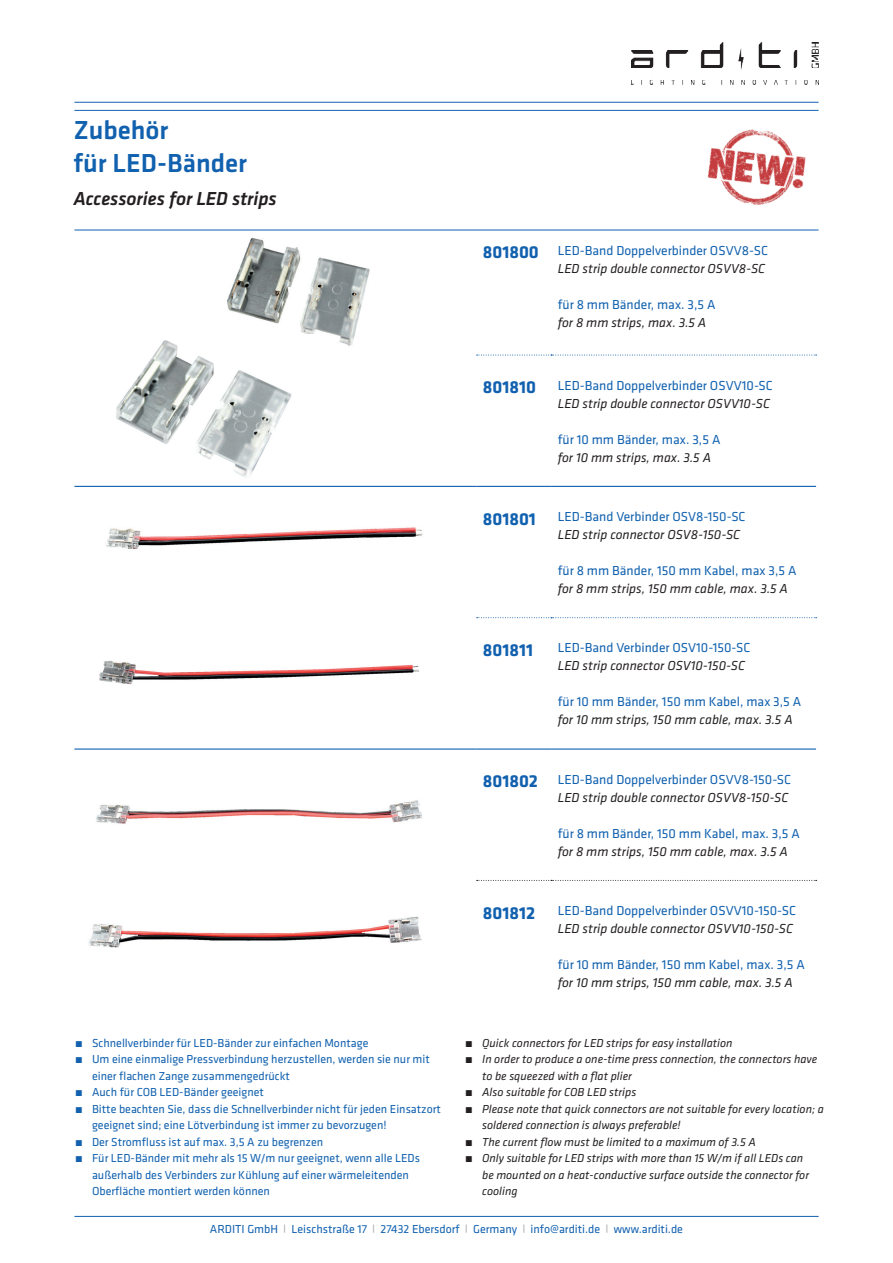
<style>
.page{position:relative;width:893px;height:1263px;background:#fff}
.page>*{position:absolute;margin:0;border:0;box-sizing:border-box;transform-origin:0 0}
.t1{font:500 27px/33px "Klavika";color:#1161af}
.t2{font:italic 500 19.5px "Klavika";color:#231f20}
.t3{font:700 18px "Klavika";color:#1161af}
.t4{font:13.5px/18px "Klavika";color:#1161af;text-align:right}
.t5{font:italic 13.5px "Klavika";color:#231f20}
.t6{font:12px "Klavika";color:#1161af}
.t7{font:italic 12px "Klavika";color:#231f20}
.s1{font-weight:700}
.s2{font-weight:700;font-size:18px}
.s3{font-style:italic;color:#231f20}
.s4{font-weight:700;font-style:normal}
.s5{font-size:8.1px;color:#96989b}
</style>
<div class="page">
<img style="left:202px;top:229px;width:181px;height:117px">
<img style="left:96px;top:800px;width:327px;height:24px">
<img style="left:632px;top:43px;width:187px;height:42px">
<img style="left:85px;top:334px;width:230px;height:152px">
<hr style="left:74px;top:1216px;width:745px;height:1px;background:#1161af">
<hr style="left:74px;top:230px;width:745px;height:1px;background:#1161af">
<hr style="left:74px;top:102px;width:745px;height:1px;background:#1161af">
<hr style="left:74px;top:110px;width:745px;height:1px;background:#1161af">
<svg style="left:477px;top:617px;width:340px;height:1px"></svg>
<svg style="left:477px;top:880px;width:340px;height:1px"></svg>
<hr style="left:74px;top:486px;width:402px;height:1px;background:#1161af">
<hr style="left:476px;top:486px;width:75px;height:1px;background:#1161af">
<hr style="left:551px;top:486px;width:265px;height:1px;background:#1161af">
<hr style="left:74px;top:748px;width:402px;height:2px;background:#1161af">
<hr style="left:476px;top:748px;width:75px;height:2px;background:#1161af">
<hr style="left:551px;top:748px;width:265px;height:2px;background:#1161af">
<svg style="left:477px;top:355px;width:340px;height:1px"></svg>
<img style="left:707px;top:129px;width:99px;height:76px">
<img style="left:106px;top:527px;width:317px;height:22px">
<img style="left:99px;top:660px;width:320px;height:25px">
<img style="left:88px;top:916px;width:334px;height:32px">
<h1 class="t1" style="left:73px;top:114px;width:175px">Zubehör<br>für LED-Bänder</h1>
<h2 class="t2" style="left:73px;top:188px;width:205px">Accessories for LED strips</h2>
<p class="t6" style="left:75px;top:1036px;width:295px"><span class="s1">˺</span> Schnellverbinder für LED-Bänder zur einfachen Montage</p>
<p class="t6" style="left:75px;top:1053px;width:356px"><span class="s1">˺</span> Um eine einmalige Pressverbindung herzustellen, werden sie nur mit</p>
<p class="t6" style="left:92px;top:1069px;width:199px">einer flachen Zange zusammengedrückt</p>
<p class="t6" style="left:75px;top:1086px;width:190px"><span class="s1">˺</span> Auch für COB LED-Bänder geeignet</p>
<p class="t6" style="left:75px;top:1102px;width:368px"><span class="s1">˺</span> Bitte beachten Sie, dass die Schnellverbinder nicht für jeden Einsatzort</p>
<p class="t6" style="left:92px;top:1119px;width:296px">geeignet sind; eine Lötverbindung ist immer zu bevorzugen!</p>
<p class="t6" style="left:75px;top:1135px;width:250px"><span class="s1">˺</span> Der Stromfluss ist auf max. 3,5 A zu begrenzen</p>
<p class="t6" style="left:75px;top:1152px;width:346px"><span class="s1">˺</span> Für LED-Bänder mit mehr als 15 W/m nur geeignet, wenn alle LEDs</p>
<p class="t6" style="left:92px;top:1168px;width:318px">außerhalb des Verbinders zur Kühlung auf einer wärmeleitenden</p>
<p class="t6" style="left:92px;top:1185px;width:179px">Oberfläche montiert werden können</p>
<p class="t4" style="left:483px;top:242px;width:287px"><span class="s2">801800</span> LED-Band Doppelverbinder OSVV8-SC<br><span class="s3">LED strip double connector OSVV8-SC</span></p>
<p class="t4" style="left:558px;top:296px;width:159px">für 8 mm Bänder, max. 3,5 A</p>
<p class="t5" style="left:558px;top:315px;width:150px">for 8 mm strips, max. 3.5 A</p>
<p class="t4" style="left:483px;top:376px;width:291px"><span class="s2">801810</span> LED-Band Doppelverbinder OSVV10-SC<br><span class="s3">LED strip double connector OSVV10-SC</span></p>
<p class="t4" style="left:558px;top:430px;width:164px">für 10 mm Bänder, max. 3,5 A</p>
<p class="t5" style="left:558px;top:450px;width:155px">for 10 mm strips, max. 3.5 A</p>
<p class="t4" style="left:558px;top:508px;width:189px;text-align:left;text-indent:-75px"><span class="s2">801801</span> LED-Band Verbinder OSV8-150-SC<br><span class="s3">LED strip connector OSV8-150-SC</span></p>
<p class="t4" style="left:558px;top:562px;width:240px">für 8 mm Bänder, 150 mm Kabel, max 3,5 A</p>
<p class="t5" style="left:558px;top:581px;width:232px">for 8 mm strips, 150 mm cable, max. 3.5 A</p>
<h3 class="t3" style="left:483px;top:640px;width:52px">801811</h3>
<p class="t4" style="left:558px;top:639px;width:194px">LED-Band Verbinder OSV10-150-SC</p>
<p class="t5" style="left:558px;top:659px;width:189px">LED strip connector OSV10-150-SC</p>
<p class="t4" style="left:558px;top:693px;width:245px">für 10 mm Bänder, 150 mm Kabel, max 3,5 A</p>
<p class="t5" style="left:558px;top:713px;width:237px">for 10 mm strips, 150 mm cable, max. 3.5 A</p>
<p class="t4" style="left:483px;top:770px;width:310px"><span class="s2">801802</span> LED-Band Doppelverbinder OSVV8-150-SC<br><span class="s3">LED strip double connector OSVV8-150-SC</span></p>
<p class="t4" style="left:558px;top:824px;width:244px">für 8 mm Bänder, 150 mm Kabel, max. 3,5 A</p>
<p class="t5" style="left:558px;top:844px;width:232px">for 8 mm strips, 150 mm cable, max. 3.5 A</p>
<h3 class="t3" style="left:483px;top:903px;width:54px">801812</h3>
<p class="t4" style="left:558px;top:902px;width:240px">LED-Band Doppelverbinder OSVV10-150-SC</p>
<p class="t5" style="left:558px;top:921px;width:237px">LED strip double connector OSVV10-150-SC</p>
<p class="t4" style="left:558px;top:956px;width:249px">für 10 mm Bänder, 150 mm Kabel, max. 3,5 A</p>
<p class="t5" style="left:558px;top:975px;width:237px">for 10 mm strips, 150 mm cable, max. 3.5 A</p>
<p class="t7" style="left:465px;top:1036px;width:269px"><span class="s4">˺</span> Quick connectors for LED strips for easy installation</p>
<p class="t7" style="left:465px;top:1053px;width:353px"><span class="s4">˺</span> In order to produce a one-time press connection, the connectors have</p>
<p class="t7" style="left:482px;top:1069px;width:151px">to be squeezed with a flat plier</p>
<p class="t7" style="left:465px;top:1086px;width:173px"><span class="s4">˺</span> Also suitable for COB LED strips</p>
<p class="t7" style="left:465px;top:1102px;width:360px"><span class="s4">˺</span> Please note that quick connectors are not suitable for every location; a</p>
<p class="t7" style="left:482px;top:1119px;width:200px">soldered connection is always preferable!</p>
<p class="t7" style="left:465px;top:1135px;width:292px"><span class="s4">˺</span> The current flow must be limited to a maximum of 3.5 A</p>
<p class="t7" style="left:465px;top:1152px;width:340px"><span class="s4">˺</span> Only suitable for LED strips with more than 15 W/m if all LEDs can</p>
<p class="t7" style="left:482px;top:1168px;width:328px">be mounted on a heat-conductive surface outside the connector for</p>
<p class="t7" style="left:482px;top:1185px;width:37px">cooling</p>
<p class="t6" style="left:210px;top:1222px;width:475px">ARDITI GmbH <span class="s5">|</span> Leischstraße 17 <span class="s5">|</span> 27432 Ebersdorf <span class="s5">|</span> Germany <span class="s5">|</span> info@arditi.de <span class="s5">|</span> www.arditi.de</p>
</div>
